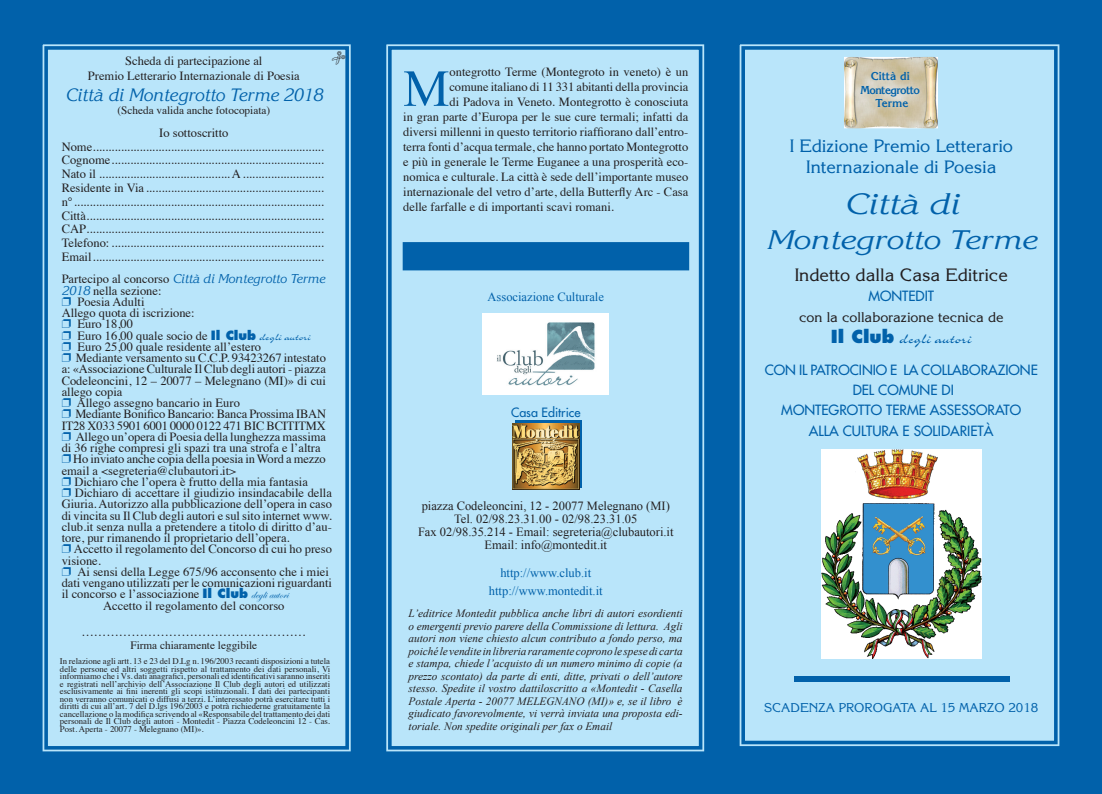
<style>
.page{position:relative;width:1102px;height:794px;background:#0161aa}
.page>*{position:absolute;margin:0;border:0;box-sizing:border-box;transform-origin:0 0}
.t1{font:52px "Times New Roman";color:#0161aa}
.t2{font:italic 28.75px "Korinna";color:#0161aa;scale:1.2 1}
.t3{font:italic 26.25px "Korinna";color:#0161aa;scale:1.2 1}
.t4{font:17.5px/21px "Korinna";color:#0161aa;text-align:center}
.t5{font:italic 17.5px "Korinna";color:#0161aa}
.t6{font:17.5px "Korinna";color:#231f20}
.t7{font:17.5px "Charme";color:#0161aa}
.t8{font:13.75px/20.4px "Futura";color:#0161aa;text-align:center}
.t9{font:13.75px "Korinna";color:#231f20}
.t10{font:12.5px/13.8px "Times";color:#231f20;text-align:center}
.t11{font:12.5px/13.1px "Times New Roman";color:#231f20;text-align:center}
.t12{font:12.5px/18.1px "Times New Roman";color:#0161aa;text-align:center}
.t13{font:italic 12.5px "Korinna";color:#0161aa}
.t14{font:12.5px "Korinna";color:#0161aa}
.t15{font:12.5px "Futura";color:#0161aa}
.t16{font:italic 11.25px/12.5px "Times New Roman";color:#231f20;text-align:justify}
.t17{font:11.25px "Times";color:#231f20}
.t18{font:700 11.25px/13.5px "Korinna";letter-spacing:-.05em;color:#0161aa;text-align:center}
.t19{font:8.75px/7.5px "Times";color:#231f20;text-align:justify}
.s1{font-family:"Times";font-style:normal;color:#231f20}
.s2{font-family:"Korinna";font-style:italic;color:#0161aa}
.s3{color:#0161aa}
.s4{font-family:"Futura";font-weight:800;color:#0161aa}
.s5{font-family:"Charme";color:#0161aa}
.s6{font-family:"Edwardian Script ITC";color:#0161aa}
.s7{font-family:"Futura";font-weight:800}
</style>
<div class="page">
<div style="left:44px;top:46px;width:305px;height:703px;background:#b9e5fa"></div>
<svg style="left:386px;top:44px;width:319px;height:708px;background:#80bce1"></svg>
<div style="left:388px;top:46px;width:314px;height:703px;background:#b9e5fa"></div>
<div style="left:741px;top:46px;width:317px;height:698px;background:#b9e5fa"></div>
<svg style="left:403px;top:242px;width:286px;height:28px"></svg>
<div style="left:794px;top:676px;width:216px;height:6px;background:#0161aa"></div>
<img style="left:483px;top:314px;width:125px;height:80px">
<svg style="left:843px;top:56px;width:97px;height:74px;background:#d1ccb7"></svg>
<svg style="left:515px;top:420px;width:67px;height:67px"></svg>
<img style="left:513px;top:423px;width:66px;height:66px">
<img style="left:822px;top:449px;width:159px;height:209px">
<svg style="left:330px;top:51px;width:16px;height:15px"></svg>
<p class="t10" style="left:88px;top:52px;width:213px;line-height:15px">Scheda di partecipazione al<br>Premio Letterario Internazionale di Poesia</p>
<h3 class="t5" style="left:65px;top:85px;width:259px">Città di Montegrotto Terme 2018</h3>
<p class="t17" style="left:117px;top:100px;width:154px">(Scheda valida anche fotocopiata)</p>
<p class="t10" style="left:62px;top:125px;width:264px">Io sottoscritto<br>Nome ..........................................................................<br>Cognome ....................................................................<br>Nato il ..........................................A ..........................<br>Residente in Via ......................................................... n° ................................................................................<br>Città ............................................................................<br>CAP ............................................................................<br>Telefono: ....................................................................<br>Email ..........................................................................</p>
<p class="t13" style="left:62px;top:271px;width:265px"><span class="s1">Partecipo al concorso</span> Città di Montegrotto Terme</p>
<p class="t10" style="left:62px;top:282px;width:101px"><span class="s2">2018</span> nella sezione:</p>
<p class="t10" style="left:62px;top:294px;width:84px"><span class="s3">❐</span> Poesia Adulti</p>
<p class="t10" style="left:62px;top:305px;width:134px">Allego quota di iscrizione:</p>
<p class="t10" style="left:62px;top:316px;width:73px"><span class="s3">❐</span> Euro 18,00</p>
<p class="t10" style="left:62px;top:327px;width:251px"><span class="s3">❐</span> Euro 16,00 quale socio de <span class="s4">Il Club</span> <span class="s5">degli autori</span></p>
<p class="t10" style="left:62px;top:339px;width:201px"><span class="s3">❐</span> Euro 25,00 quale residente all’estero</p>
<p class="t10" style="left:62px;top:350px;width:266px"><span class="s3">❐</span> Mediante versamento su C.C.P. 93423267 intestato</p>
<p class="t10" style="left:62px;top:361px;width:266px">a: «Associazione Culturale Il Club degli autori - piazza</p>
<p class="t10" style="left:62px;top:372px;width:266px">Codeleoncini, 12 – 20077 – Melegnano (MI)» di cui</p>
<p class="t10" style="left:62px;top:384px;width:62px">allego copia</p>
<p class="t10" style="left:62px;top:395px;width:180px"><span class="s3">❐</span> Allego assegno bancario in Euro</p>
<p class="t10" style="left:62px;top:406px;width:266px"><span class="s3">❐</span> Mediante Bonifico Bancario: Banca Prossima IBAN</p>
<p class="t10" style="left:62px;top:417px;width:266px">IT28 X033 5901 6001 0000 0122 471 BIC BCITITMX</p>
<p class="t10" style="left:62px;top:429px;width:266px"><span class="s3">❐</span> Allego un’opera di Poesia della lunghezza massima</p>
<p class="t10" style="left:62px;top:440px;width:260px">di 36 righe compresi gli spazi tra una strofa e l’altra</p>
<p class="t10" style="left:62px;top:451px;width:266px"><span class="s3">❐</span> Ho inviato anche copia della poesia in Word a mezzo</p>
<p class="t10" style="left:62px;top:462px;width:176px">email a &lt;segreteria@clubautori.it&gt;</p>
<p class="t10" style="left:62px;top:474px;width:248px"><span class="s3">❐</span> Dichiaro che l’opera è frutto della mia fantasia</p>
<p class="t10" style="left:62px;top:485px;width:272px"><span class="s3">❐</span> Dichiaro di accettare il giudizio insindacabile della</p>
<p class="t10" style="left:62px;top:496px;width:272px">Giuria. Autorizzo alla pubblicazione dell’opera in caso</p>
<p class="t10" style="left:62px;top:507px;width:272px">di vincita su Il Club degli autori e sul sito internet www.</p>
<p class="t10" style="left:62px;top:519px;width:272px">club.it senza nulla a pretendere a titolo di diritto d’au-</p>
<p class="t10" style="left:62px;top:530px;width:230px">tore, pur rimanendo il proprietario dell’opera.</p>
<p class="t10" style="left:62px;top:541px;width:272px"><span class="s3">❐</span> Accetto il regolamento del Concorso di cui ho preso</p>
<p class="t10" style="left:62px;top:552px;width:41px">visione.</p>
<p class="t10" style="left:62px;top:564px;width:269px"><span class="s3">❐</span> Ai sensi della Legge 675/96 acconsento che i miei</p>
<p class="t10" style="left:62px;top:575px;width:272px">dati vengano utilizzati per le comunicazioni riguardanti</p>
<p class="t10" style="left:62px;top:586px;width:228px">il concorso e l’associazione <span class="s4">Il Club</span> <span class="s6">degli autori</span></p>
<p class="t10" style="left:103px;top:597px;width:183px">Accetto il regolamento del concorso</p>
<p class="t10" style="left:81px;top:624px;width:226px">………………………………………………</p>
<p class="t17" style="left:130px;top:634px;width:128px">Firma chiaramente leggibile</p>
<p class="t19" style="left:60px;top:656px;width:272px">In relazione agli artt. 13 e 23 del D.Lg n. 196/2003 recanti disposizioni a tutela delle persone ed altri soggetti rispetto al trattamento dei dati personali, Vi informiamo che i Vs. dati anagrafici, personali ed identificativi saranno inseriti e registrati nell’archivio dell’Associazione Il Club degli autori ed utilizzati esclusivamente ai fini inerenti gli scopi istituzionali. I dati dei partecipanti non verranno comunicati o diffusi a terzi. L’interessato potrà esercitare tutti i diritti di cui all’art. 7 del D.lgs 196/2003 e potrà richiederne gratuitamente la cancellazione o la modifica scrivendo al «Responsabile del trattamento dei dati personali de Il Club degli autori - Montedit - Piazza Codeleoncini 12 - Cas.<br>Post. Aperta - 20077 - Melegnano (MI)».</p>
<h1 class="t1" style="left:403px;top:53px;width:48px">M</h1>
<p class="t10" style="left:449px;top:64px;width:240px">ontegrotto Terme (Montegroto in veneto) è un</p>
<p class="t10" style="left:449px;top:79px;width:240px">comune italiano di 11 331 abitanti della provincia</p>
<p class="t10" style="left:449px;top:94px;width:240px">di Padova in Veneto. Montegrotto è conosciuta</p>
<p class="t10" style="left:403px;top:109px;width:287px">in gran parte d’Europa per le sue cure termali; infatti da</p>
<p class="t10" style="left:403px;top:124px;width:287px">diversi millenni in questo territorio riaffiorano dall’entro-</p>
<p class="t10" style="left:403px;top:139px;width:287px">terra fonti d’acqua termale, che hanno portato Montegrotto</p>
<p class="t10" style="left:403px;top:154px;width:287px">e più in generale le Terme Euganee a una prosperità eco-</p>
<p class="t10" style="left:403px;top:169px;width:287px">nomica e culturale. La città è sede dell’importante museo</p>
<p class="t10" style="left:403px;top:184px;width:287px">internazionale del vetro d’arte, della Butterfly Arc - Casa</p>
<p class="t10" style="left:403px;top:199px;width:212px">delle farfalle e di importanti scavi romani.</p>
<p class="t12" style="left:488px;top:287px;width:118px">Associazione Culturale</p>
<p class="t15" style="left:511px;top:404px;width:71px">Casa Editrice</p>
<p class="t11" style="left:418px;top:499px;width:257px">piazza Codeleoncini, 12 - 20077 Melegnano (MI)<br>Tel. 02/98.23.31.00 - 02/98.23.31.05<br>Fax 02/98.35.214 - Email: segreteria@clubautori.it Email: info@montedit.it</p>
<p class="t12" style="left:489px;top:564px;width:115px">http://www.club.it http://www.montedit.it</p>
<p class="t16" style="left:409px;top:607px;width:276px">L’editrice Montedit pubblica anche libri di autori esordienti o emergenti previo parere della Commissione di lettura. Agli autori non viene chiesto alcun contributo a fondo perso, ma poiché le vendite in libreria raramente coprono le spese di carta e stampa, chiede l’acquisto di un numero minimo di copie (a prezzo scontato) da parte di enti, ditte, privati o dell’autore stesso. Spedite il vostro dattiloscritto a «Montedit - Casella Postale Aperta - 20077 MELEGNANO (MI)» e, se il libro è giudicato favorevolmente, vi verrà inviata una proposta edi&shy;toriale. Non spedite originali per fax o Email</p>
<p class="t18" style="left:860px;top:69px;width:61px">Città di<br>Montegrotto<br>Terme</p>
<h3 class="t4" style="left:790px;top:135px;width:225px">I Edizione Premio Letterario<br>Internazionale di Poesia</h3>
<h2 class="t2" style="left:844px;top:187px;width:98px">Città di</h2>
<h3 class="t3" style="left:766px;top:224px;width:227px">Montegrotto Terme</h3>
<h3 class="t6" style="left:795px;top:264px;width:215px">Indetto dalla Casa Editrice</h3>
<p class="t8" style="left:868px;top:286px;width:67px">MONTEDIT</p>
<p class="t9" style="left:799px;top:309px;width:206px">con la collaborazione tecnica de</p>
<h3 class="t7" style="left:831px;top:330px;width:143px"><span class="s7">Il Club</span> degli autori</h3>
<p class="t8" style="left:765px;top:359px;width:275px">CON IL PATROCINIO E LA COLLABORAZIONE<br>DEL COMUNE DI<br>MONTEGROTTO TERME ASSESSORATO<br>ALLA CULTURA E SOLIDARIETÀ</p>
<p class="t14" style="left:764px;top:699px;width:276px">SCADENZA PROROGATA AL 15 MARZO 2018</p>
</div>
